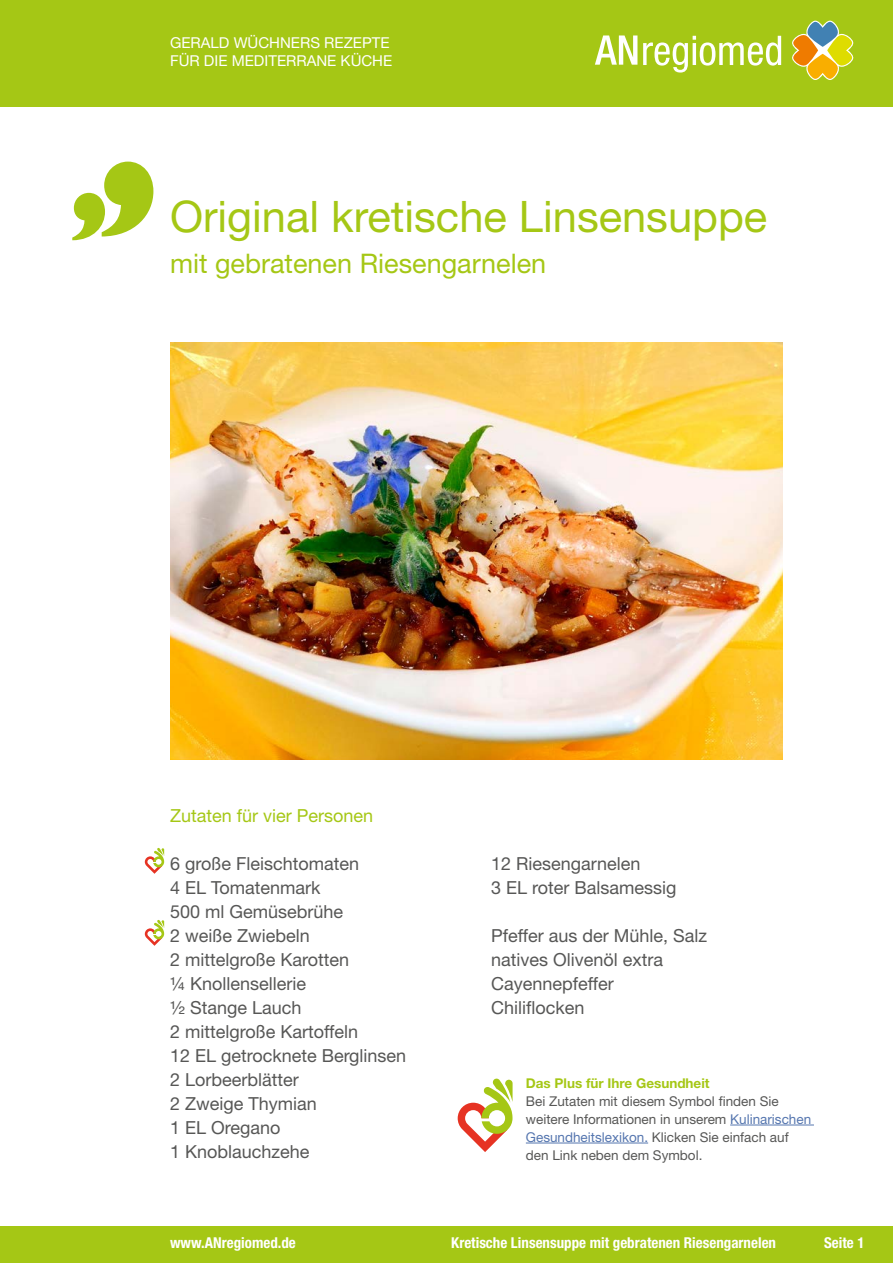
<style>
.page{position:relative;width:893px;height:1263px;background:#fff}
.page>*{position:absolute;margin:0;border:0;box-sizing:border-box;transform-origin:0 0}
.t1{font:43.5px "Helvetica Neue LT Std";color:#a5c715}
.t2{font:27px "Helvetica Neue LT Std";color:#a5c715}
.t3{font:18px/24px "Helvetica Neue LT Std";color:#575756}
.t4{font:18px "Helvetica Neue LT Std";color:#a5c715}
.t5{font:700 condensed 15px "Helvetica Neue LT Std";color:#fff}
.t6{font:15px/18px "Helvetica Neue LT Std";color:#fff}
.t7{font:13.5px/18px "Helvetica Neue LT Std";color:#575756}
.t8{font:700 13.5px "Helvetica Neue LT Std";color:#a5c715}
.s1{color:#5576af}
</style>
<div class="page">
<div style="left:0;top:0;width:893px;height:106px;background:#a5c715"></div>
<div style="left:0;top:1227px;width:893px;height:36px;background:#a5c715"></div>
<svg style="left:595px;top:35px;width:42px;height:30px"></svg>
<svg style="left:643px;top:36px;width:138px;height:37px"></svg>
<svg style="left:792px;top:21px;width:62px;height:59px"></svg>
<svg style="left:72px;top:162px;width:81px;height:78px"></svg>
<img style="left:170px;top:342px;width:612px;height:417px">
<svg style="left:145px;top:920px;width:19px;height:26px"></svg>
<svg style="left:458px;top:1078px;width:55px;height:74px"></svg>
<hr style="left:730px;top:1125px;width:84px;height:1px;background:#5576af">
<hr style="left:526px;top:1143px;width:122px;height:1px;background:#5576af">
<svg style="left:145px;top:848px;width:19px;height:26px"></svg>
<p class="t6" style="left:170px;top:33px;width:224px">GERALD WÜCHNERS REZEPTE<br>FÜR DIE MEDITERRANE KÜCHE</p>
<h1 class="t1" style="left:170px;top:191px;width:599px">Original kretische Linsensuppe</h1>
<h2 class="t2" style="left:170px;top:247px;width:378px">mit gebratenen Riesengarnelen</h2>
<p class="t4" style="left:170px;top:805px;width:205px">Zutaten für vier Personen</p>
<p class="t3" style="left:170px;top:851px;width:238px">6 große Fleischtomaten<br>4 EL Tomatenmark<br>500 ml Gemüsebrühe<br>2 weiße Zwiebeln<br>2 mittelgroße Karotten<br>¼ Knollensellerie<br>½ Stange Lauch<br>2 mittelgroße Kartoffeln<br>12 EL getrocknete Berglinsen<br>2 Lorbeerblätter<br>2 Zweige Thymian<br>1 EL Oregano<br>1 Knoblauchzehe</p>
<p class="t3" style="left:491px;top:851px;width:187px">12 Riesengarnelen<br>3 EL roter Balsamessig</p>
<p class="t3" style="left:491px;top:923px;width:217px">Pfeffer aus der Mühle, Salz natives Olivenöl extra<br>Cayennepfeffer<br>Chiliflocken</p>
<p class="t8" style="left:526px;top:1074px;width:185px">Das Plus für Ihre Gesundheit</p>
<p class="t7" style="left:526px;top:1092px;width:287px">Bei Zutaten mit diesem Symbol finden Sie weitere Informationen in unserem <span class="s1">Kulinarischen Gesundheitslexikon.</span> Klicken Sie einfach auf den Link neben dem Symbol.</p>
<p class="t5" style="left:170px;top:1234px;width:127px">www.ANregiomed.de</p>
<p class="t5" style="left:451px;top:1234px;width:326px">Kretische Linsensuppe mit gebratenen Riesengarnelen</p>
<p class="t5" style="left:824px;top:1234px;width:42px">Seite 1</p>
</div>
